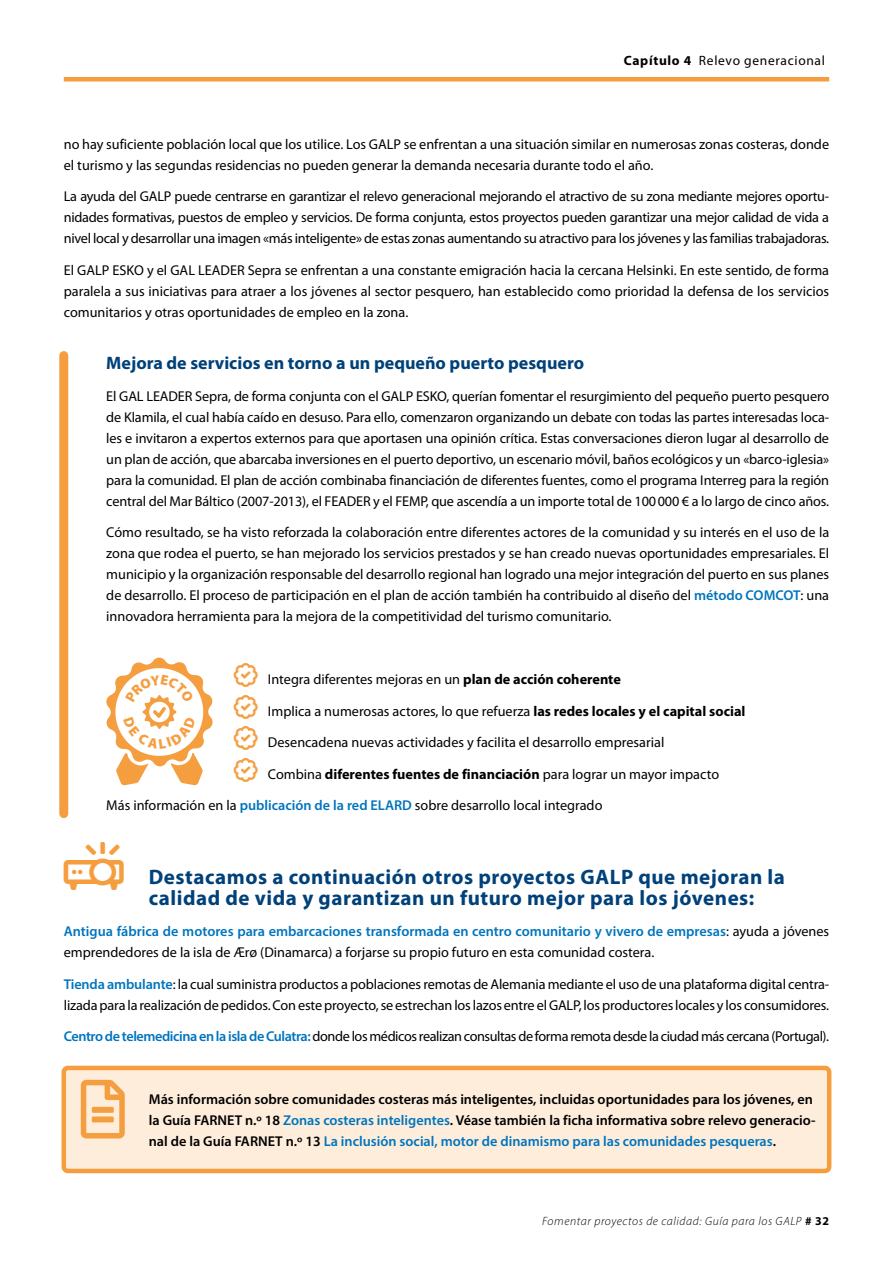
<style>
.page{position:relative;width:893px;height:1263px;background:#fff}
.page>*{position:absolute;margin:0;border:0;box-sizing:border-box;transform-origin:0 0}
.t1{font:700 21px/21px "Myriad Pro";letter-spacing:.025em;color:#004179}
.t2{font:700 18px "Myriad Pro";color:#004179}
.t3{font:14.25px/21px "Myriad Pro";color:#000;text-align:justify}
.t4{font:600 14.25px/21px "Myriad Pro";color:#000}
.t5{font:14.25px "Myriad Pro";letter-spacing:-.03em;color:#000}
.t6{font:13.5px "Myriad Pro";letter-spacing:.05em;color:#000}
.t7{font:italic 300 12px "Myriad Pro";letter-spacing:.05em;color:#000}
.s1{font-weight:700}
.s2{font-weight:600;color:#0075be}
.s3{color:#0075be}
.s4{font-weight:700;font-style:normal}
</style>
<div class="page">
<div style="left:64px;top:77px;width:765px;height:5px;background:#f59e3f"></div>
<div style="left:59px;top:356px;width:9px;height:458px;background:#f59e3f"></div>
<div style="left:64px;top:1068px;width:765px;height:103px;background:#feeddb"></div>
<div style="left:62px;top:1066px;width:769px;height:107px;border:4px solid #f59e3f;border-radius:4px"></div>
<svg style="left:106px;top:657px;width:107px;height:128px"></svg>
<p class="t6" style="left:624px;top:52px;width:203px"><span class="s1">Capítulo 4</span> Relevo generacional</p>
<p class="t3" style="left:64px;top:133px;width:767px">no hay suficiente población local que los utilice. Los GALP se enfrentan a una situación similar en numerosas zonas costeras, donde el turismo y las segundas residencias no pueden generar la demanda necesaria durante todo el año.</p>
<p class="t3" style="left:64px;top:186px;width:767px">La ayuda del GALP puede centrarse en garantizar el relevo generacional mejorando el atractivo de su zona mediante mejores oportu&shy;nidades formativas, puestos de empleo y servicios. De forma conjunta, estos proyectos pueden garantizar una mejor calidad de vida a nivel local y desarrollar una imagen «más inteligente» de estas zonas aumentando su atractivo para los jóvenes y las familias trabajadoras.</p>
<p class="t3" style="left:64px;top:259px;width:767px">El GALP ESKO y el GAL LEADER Sepra se enfrentan a una constante emigración hacia la cercana Helsinki. En este sentido, de forma paralela a sus iniciativas para atraer a los jóvenes al sector pesquero, han establecido como prioridad la defensa de los servicios comunitarios y otras oportunidades de empleo en la zona.</p>
<p class="t2" style="left:106px;top:351px;width:479px">Mejora de servicios en torno a un pequeño puerto pesquero</p>
<p class="t3" style="left:106px;top:385px;width:724px">El GAL LEADER Sepra, de forma conjunta con el GALP ESKO, querían fomentar el resurgimiento del pequeño puerto pesquero de Klamila, el cual había caído en desuso. Para ello, comenzaron organizando un debate con todas las partes interesadas loca&shy;les e invitaron a expertos externos para que aportasen una opinión crítica. Estas conversaciones dieron lugar al desarrollo de un plan de acción, que abarcaba inversiones en el puerto deportivo, un escenario móvil, baños ecológicos y un «barco-iglesia» para la comunidad. El plan de acción combinaba financiación de diferentes fuentes, como el programa Interreg para la región central del Mar Báltico (2007-2013), el FEADER y el FEMP, que ascendía a un importe total de 100000 € a lo largo de cinco años.</p>
<p class="t3" style="left:106px;top:522px;width:724px">Cómo resultado, se ha visto reforzada la colaboración entre diferentes actores de la comunidad y su interés en el uso de la zona que rodea el puerto, se han mejorado los servicios prestados y se han creado nuevas oportunidades empresariales. El municipio y la organización responsable del desarrollo regional han logrado una mejor integración del puerto en sus planes de desarrollo. El proceso de participación en el plan de acción también ha contribuido al diseño del <span class="s2">método COMCOT</span>: una innovadora herramienta para la mejora de la competitividad del turismo comunitario.</p>
<p class="t3" style="left:268px;top:668px;width:355px">Integra diferentes mejoras en un <span class="s1">plan de acción coherente</span></p>
<p class="t3" style="left:268px;top:700px;width:479px">Implica a numerosas actores, lo que refuerza <span class="s1">las redes locales y el capital social</span></p>
<p class="t3" style="left:268px;top:731px;width:398px">Desencadena nuevas actividades y facilita el desarrollo empresarial</p>
<p class="t3" style="left:268px;top:763px;width:453px">Combina <span class="s1">diferentes fuentes de financiación</span> para lograr un mayor impacto</p>
<p class="t3" style="left:106px;top:795px;width:498px">Más información en la <span class="s2">publicación de la red ELARD</span> sobre desarrollo local integrado</p>
<h1 class="t1" style="left:149px;top:865px;width:638px">Destacamos a continuación otros proyectos GALP que mejoran la calidad de vida y garantizan un futuro mejor para los jóvenes:</h1>
<p class="t3" style="left:64px;top:920px;width:767px"><span class="s2">Antigua fábrica de motores para embarcaciones transformada en centro comunitario y vivero de empresas</span>: ayuda a jóvenes emprendedores de la isla de Ærø (Dinamarca) a forjarse su propio futuro en esta comunidad costera.</p>
<p class="t3" style="left:64px;top:973px;width:767px"><span class="s2">Tienda ambulante</span>: la cual suministra productos a poblaciones remotas de Alemania mediante el uso de una plataforma digital centra&shy;lizada para la realización de pedidos. Con este proyecto, se estrechan los lazos entre el GALP, los productores locales y los consumidores.</p>
<p class="t5" style="left:64px;top:1027px;width:767px"><span class="s2">Centro de telemedicina en la isla de Culatra:</span> donde los médicos realizan consultas de forma remota desde la ciudad más cercana (Portugal).</p>
<p class="t4" style="left:149px;top:1088px;width:668px">Más información sobre comunidades costeras más inteligentes, incluidas oportunidades para los jóvenes, en la Guía FARNET n.º 18 <span class="s3">Zonas costeras inteligentes</span>. Véase también la ficha informativa sobre relevo generacio&shy;nal de la Guía FARNET n.º 13 <span class="s3">La inclusión social, motor de dinamismo para las comunidades pesqueras</span>.</p>
<p class="t7" style="left:542px;top:1214px;width:288px">Fomentar proyectos de calidad: Guía para los GALP <span class="s4"># 32</span></p>
</div>
